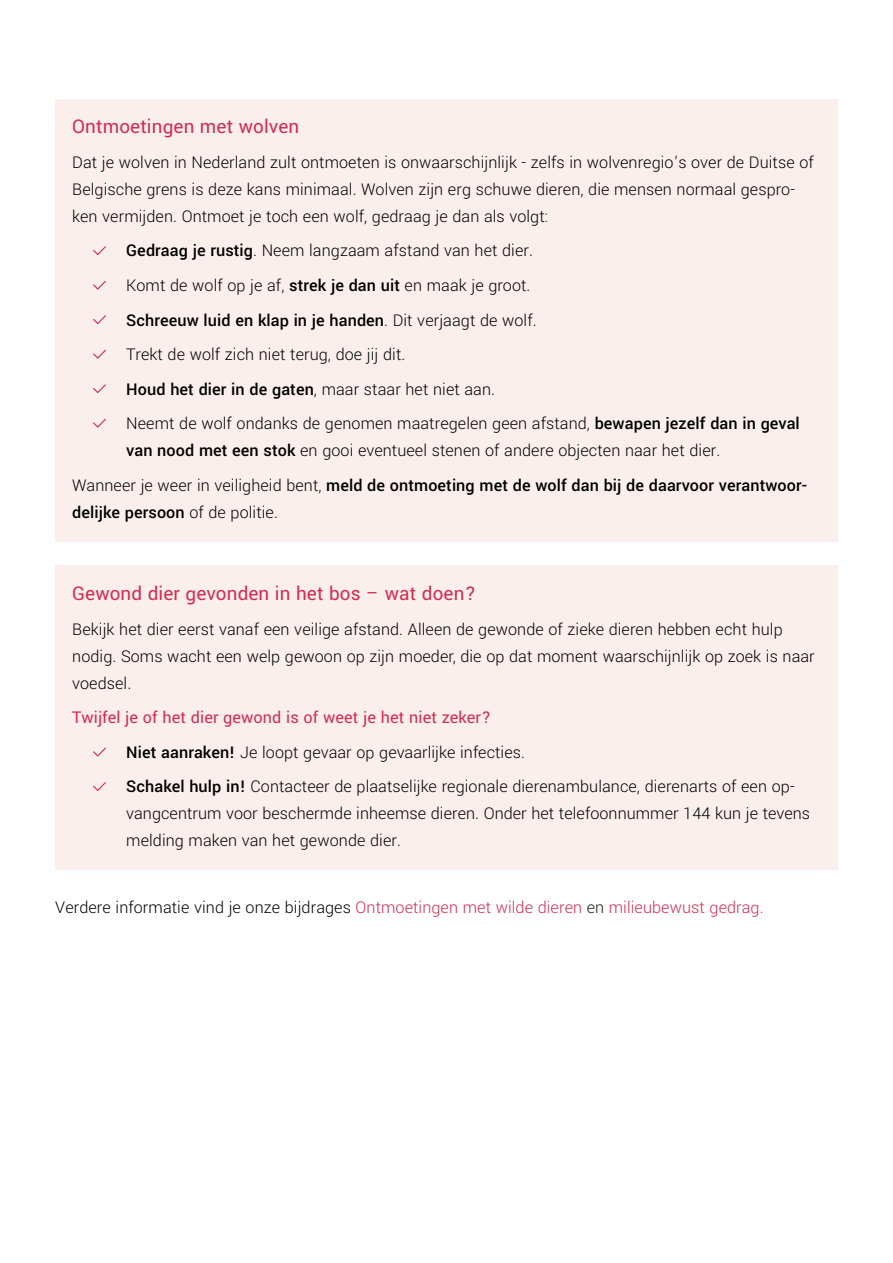
<style>
.page{position:relative;width:893px;height:1263px;background:#fff}
.page>*{position:absolute;margin:0;border:0;box-sizing:border-box;transform-origin:0 0}
.t1{font:21px "Yantramanav";letter-spacing:.005em;color:#d32c53}
.t2{font:300 18px/34.5px "Yantramanav";letter-spacing:.005em;color:#000}
.t3{font:300 18px "Yantramanav";letter-spacing:.005em;color:#d32c53}
.t4{font:500 18px "Yantramanav";letter-spacing:.005em;color:#000}
.s1{font-weight:500}
.s2{font-weight:300}
.s3{font-weight:400;color:#d32c53}
.s4{color:#000}
.s5{color:#1e1e1c}
</style>
<div class="page">
<div style="left:55px;top:566px;width:783px;height:304px;background:#faefed"></div>
<svg style="left:93px;top:747px;width:13px;height:10px"></svg>
<svg style="left:93px;top:782px;width:13px;height:9px"></svg>
<div style="left:55px;top:99px;width:783px;height:442px;background:#faefed"></div>
<svg style="left:93px;top:315px;width:13px;height:9px"></svg>
<svg style="left:93px;top:246px;width:13px;height:9px"></svg>
<svg style="left:93px;top:280px;width:13px;height:10px"></svg>
<svg style="left:93px;top:349px;width:13px;height:10px"></svg>
<svg style="left:93px;top:384px;width:13px;height:9px"></svg>
<svg style="left:93px;top:418px;width:13px;height:10px"></svg>
<p class="t1" style="left:72px;top:114px;width:229px">Ontmoetingen met wolven</p>
<p class="t2" style="left:72px;top:149px;width:743px;line-height:27px">Dat je wolven in Nederland zult ontmoeten is onwaarschijnlijk - zelfs in wolvenregio’s over de Duitse of<br>Belgische grens is deze kans minimaal. Wolven zijn erg schuwe dieren, die mensen normaal gespro&shy;ken vermijden. Ontmoet je toch een wolf, gedraag je dan als volgt:</p>
<p class="t2" style="left:126px;top:234px;width:675px"><span class="s1">Gedraag je rustig</span>. Neem langzaam afstand van het dier.<br>Komt de wolf op je af, <span class="s1">strek je dan uit</span> en maak je groot.<br><span class="s1">Schreeuw luid en klap in je handen</span>. Dit verjaagt de wolf.<br>Trekt de wolf zich niet terug, doe jij dit.<br><span class="s1">Houd het dier in de gaten</span>, maar staar het niet aan.<br>Neemt de wolf ondanks de genomen maatregelen geen afstand, <span class="s1">bewapen jezelf dan in geval</span></p>
<p class="t2" style="left:72px;top:433px;width:736px;text-indent:54px"><span class="s1">van nood met een stok</span> en gooi eventueel stenen of andere objecten naar het dier.<br>Wanneer je weer in veiligheid bent, <span class="s1">meld de ontmoeting met de wolf dan bij de daarvoor verantwoor-</span></p>
<p class="t4" style="left:72px;top:501px;width:207px">delijke persoon <span class="s2">of de politie.</span></p>
<p class="t1" style="left:72px;top:581px;width:405px">Gewond dier gevonden in het bos – wat doen?</p>
<p class="t2" style="left:72px;top:616px;width:744px;line-height:27px">Bekijk het dier eerst vanaf een veilige afstand. Alleen de gewonde of zieke dieren hebben echt hulp nodig. Soms wacht een welp gewoon op zijn moeder, die op dat moment waarschijnlijk op zoek is naar voedsel.</p>
<p class="t2" style="left:126px;top:700px;width:670px;text-indent:-54px"><span class="s3">Twijfel je of het dier gewond is of weet je het niet zeker?<br></span><span class="s1">Niet aanraken!</span> Je loopt gevaar op gevaarlijke infecties.<br><span class="s1">Schakel hulp in!</span> Contacteer de plaatselijke regionale dierenambulance, dierenarts of een op-</p>
<p class="t2" style="left:126px;top:800px;width:685px;line-height:27px">vangcentrum voor beschermde inheemse dieren. Onder het telefoonnummer 144 kun je tevens melding maken van het gewonde dier.</p>
<p class="t3" style="left:55px;top:896px;width:710px"><span class="s4">Verdere informatie vind je onze bijdrages</span> Ontmoetingen met wilde dieren <span class="s5">en</span> milieubewust gedrag.</p>
</div>
